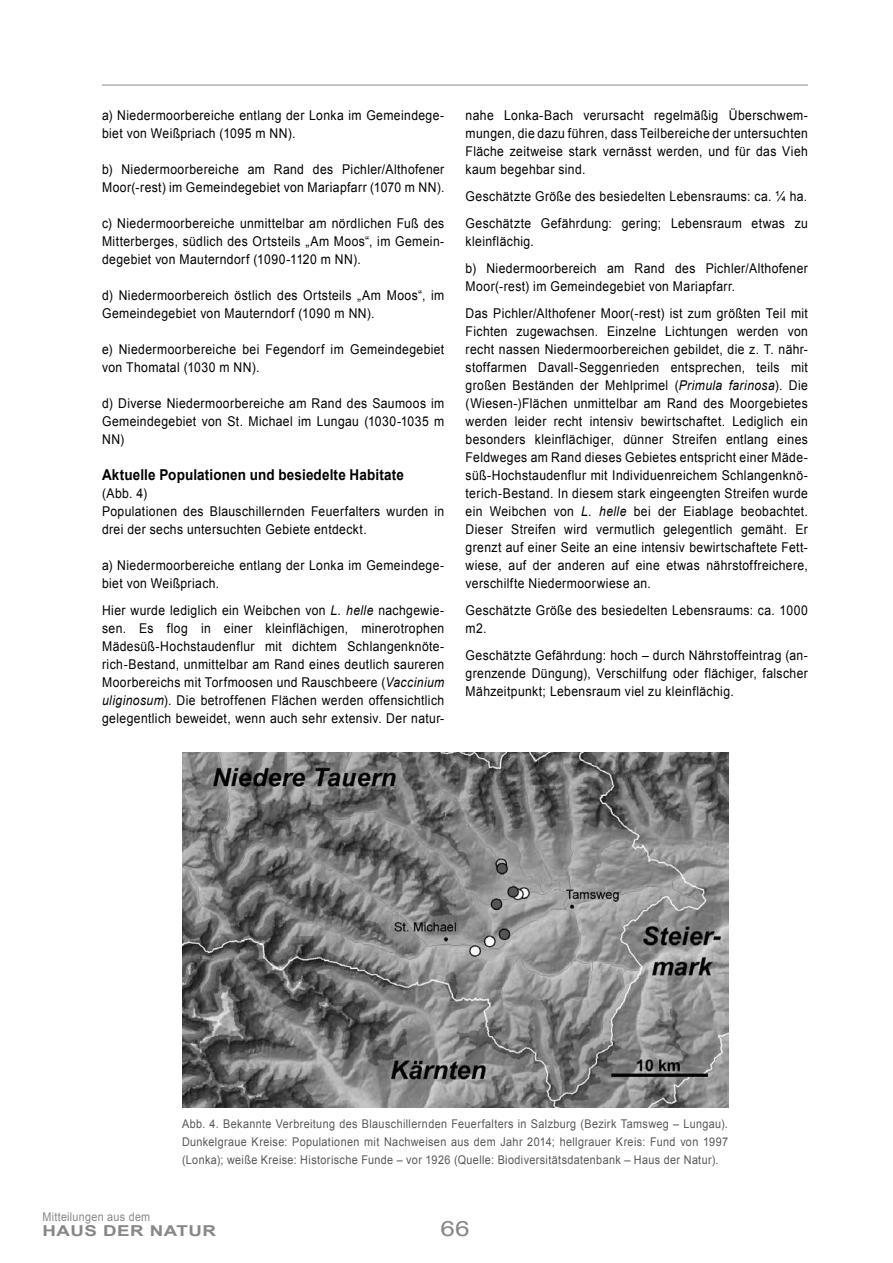
<style>
.page{position:relative;width:893px;height:1263px;background:#fff}
.page>*{position:absolute;margin:0;border:0;box-sizing:border-box;transform-origin:0 0}
.t1{font:21px "Arial";color:#878787;scale:1.25 1}
.t2{font:700 15px "Arial";letter-spacing:.01em;color:#000;scale:.9 1}
.t3{font:700 15px "Arial";letter-spacing:.025em;color:#878787;scale:1.25 1}
.t4{font:13.5px/18px "Arial";letter-spacing:.035em;color:#000;scale:.9 1}
.t5{font:12px/18px "Arial";letter-spacing:.035em;color:#575756;text-align:justify;scale:.9 1}
.t6{font:12px "Arial";letter-spacing:.025em;color:#878787;scale:.9 1}
.s1{font-style:italic}
</style>
<div class="page">
<hr style="left:102px;top:84px;width:706px;height:2px;background:#b3b2b2">
<img style="left:182px;top:752px;width:546px;height:356px">
<p class="t4" style="left:102px;top:106px;width:382px">a) Niedermoorbereiche entlang der Lonka im Gemeindege&shy;biet von Weißpriach (1095 m NN).</p>
<p class="t4" style="left:102px;top:160px;width:382px">b) Niedermoorbereiche am Rand des Pichler/Althofener<br>Moor(-rest) im Gemeindegebiet von Mariapfarr (1070 m NN).</p>
<p class="t4" style="left:102px;top:214px;width:382px;text-align:justify">c) Niedermoorbereiche unmittelbar am nördlichen Fuß des Mitterberges, südlich des Ortsteils „Am Moos“, im Gemein&shy;degebiet von Mauterndorf (1090-1120 m NN).</p>
<p class="t4" style="left:102px;top:286px;width:382px">d) Niedermoorbereich östlich des Ortsteils „Am Moos“, im<br>Gemeindegebiet von Mauterndorf (1090 m NN).</p>
<p class="t4" style="left:102px;top:340px;width:382px">e) Niedermoorbereiche bei Fegendorf im Gemeindegebiet von Thomatal (1030 m NN).</p>
<p class="t4" style="left:102px;top:394px;width:382px;text-align:justify">d) Diverse Niedermoorbereiche am Rand des Saumoos im Gemeindegebiet von St. Michael im Lungau (1030-1035 m NN)</p>
<p class="t2" style="left:102px;top:465px;width:337px">Aktuelle Populationen und besiedelte Habitate</p>
<p class="t4" style="left:102px;top:484px;width:382px">(Abb. 4)<br>Populationen des Blauschillernden Feuerfalters wurden in drei der sechs untersuchten Gebiete entdeckt.</p>
<p class="t4" style="left:102px;top:556px;width:382px">a) Niedermoorbereiche entlang der Lonka im Gemeindege&shy;biet von Weißpriach.</p>
<p class="t4" style="left:102px;top:601px;width:382px;text-align:justify">Hier wurde lediglich ein Weibchen von <span class="s1">L. helle</span> nachgewie&shy;sen. Es flog in einer kleinflächigen, minerotrophen Mädesüß-Hochstaudenflur mit dichtem Schlangenknöte&shy;rich-Bestand, unmittelbar am Rand eines deutlich saureren Moorbereichs mit Torfmoosen und Rauschbeere (<span class="s1">Vaccinium uliginosum</span>). Die betroffenen Flächen werden offensichtlich gelegentlich beweidet, wenn auch sehr extensiv. Der natur-</p>
<p class="t4" style="left:466px;top:106px;width:382px;text-align:justify">nahe Lonka-Bach verursacht regelmäßig Überschwem&shy;mungen, die dazu führen, dass Teilbereiche der untersuchten Fläche zeitweise stark vernässt werden, und für das Vieh kaum begehbar sind.</p>
<p class="t4" style="left:466px;top:183px;width:382px;line-height:27px">Geschätzte Größe des besiedelten Lebensraums: ca. ¼ ha.<br>Geschätzte Gefährdung: gering; Lebensraum etwas zu</p>
<p class="t4" style="left:466px;top:228px;width:382px;line-height:27px">kleinflächig.<br>b) Niedermoorbereich am Rand des Pichler/Althofener</p>
<p class="t4" style="left:466px;top:273px;width:382px;line-height:27px">Moor(-rest) im Gemeindegebiet von Mariapfarr.<br>Das Pichler/Althofener Moor(-rest) ist zum größten Teil mit</p>
<p class="t4" style="left:466px;top:322px;width:382px;text-align:justify">Fichten zugewachsen. Einzelne Lichtungen werden von recht nassen Niedermoorbereichen gebildet, die z. T. nähr&shy;stoffarmen Davall-Seggenrieden entsprechen, teils mit großen Beständen der Mehlprimel (<span class="s1">Primula farinosa</span>). Die (Wiesen-)Flächen unmittelbar am Rand des Moorgebietes werden leider recht intensiv bewirtschaftet. Lediglich ein besonders kleinflächiger, dünner Streifen entlang eines Feldweges am Rand dieses Gebietes entspricht einer Mäde&shy;süß-Hochstaudenflur mit Individuenreichem Schlangenknö&shy;terich-Bestand. In diesem stark eingeengten Streifen wurde ein Weibchen von <span class="s1">L. helle</span> bei der Eiablage beobachtet.<br>Dieser Streifen wird vermutlich gelegentlich gemäht. Er grenzt auf einer Seite an eine intensiv bewirtschaftete Fett&shy;wiese, auf der anderen auf eine etwas nährstoffreichere, verschilfte Niedermoorwiese an.</p>
<p class="t4" style="left:466px;top:601px;width:382px">Geschätzte Größe des besiedelten Lebensraums: ca. 1000 m2.</p>
<p class="t4" style="left:466px;top:646px;width:382px;text-align:justify">Geschätzte Gefährdung: hoch – durch Nährstoffeintrag (an&shy;grenzende Düngung), Verschilfung oder flächiger, falscher Mähzeitpunkt; Lebensraum viel zu kleinflächig.</p>
<p class="t5" style="left:182px;top:1115px;width:608px">Abb. 4. Bekannte Verbreitung des Blauschillernden Feuerfalters in Salzburg (Bezirk Tamsweg – Lungau).<br>Dunkelgraue Kreise: Populationen mit Nachweisen aus dem Jahr 2014; hellgrauer Kreis: Fund von 1997 (Lonka); weiße Kreise: Historische Funde – vor 1926 (Quelle: Biodiversitätsdatenbank – Haus der Natur).</p>
<p class="t6" style="left:43px;top:1209px;width:121px">Mitteilungen aus dem</p>
<p class="t3" style="left:43px;top:1221px;width:140px">HAUS DER NATUR</p>
<h1 class="t1" style="left:440px;top:1215px;width:25px">66</h1>
</div>
